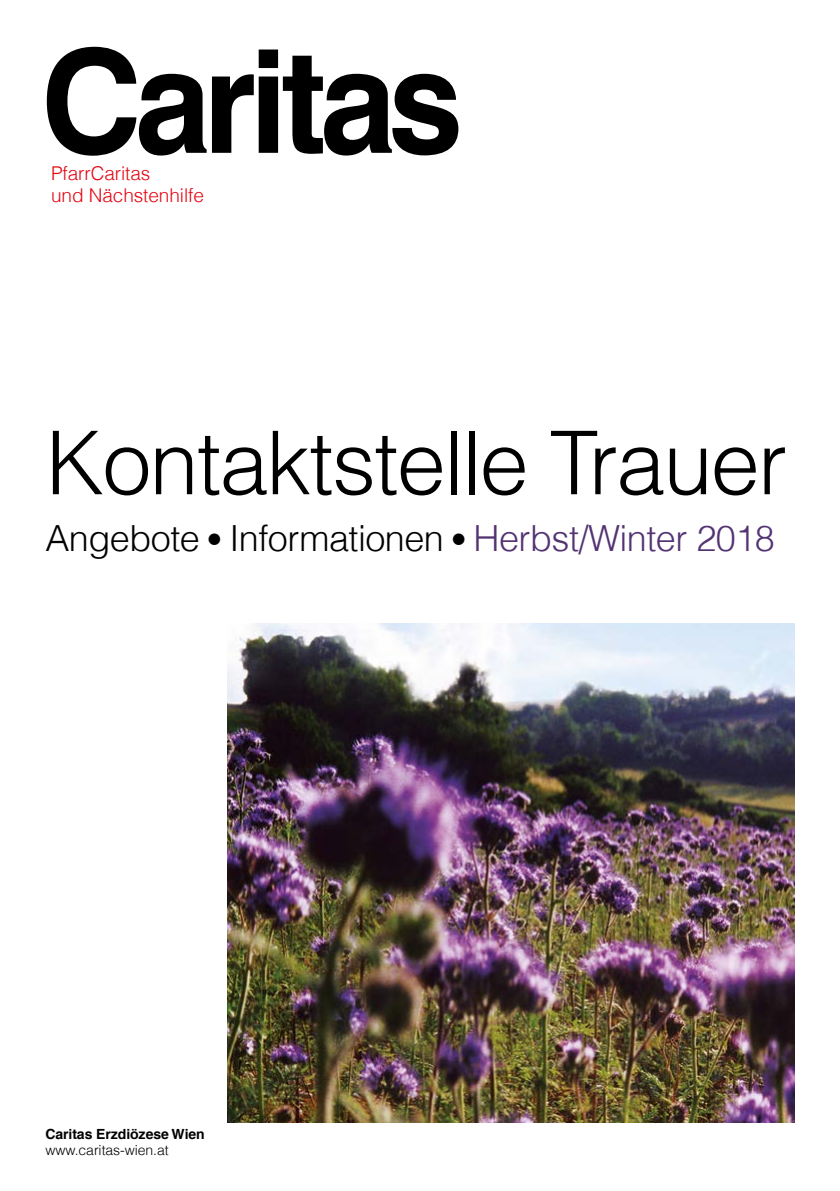
<style>
.page{position:relative;width:840px;height:1191px;background:#fff}
.page>*{position:absolute;margin:0;border:0;box-sizing:border-box;transform-origin:0 0}
.t1{font:300 88px "Helvetica LT Com";letter-spacing:-.02em;color:#000}
.t2{font:300 36px "Helvetica LT Com";letter-spacing:-.015em;color:#000}
.t3{font:300 19px/22px "Helvetica LT Com";letter-spacing:-.005em;color:#e30613}
.t4{font:700 14px "Helvetica LT Com";letter-spacing:-.005em;color:#000}
.t5{font:300 14px "Helvetica LT Com";letter-spacing:-.005em;color:#000}
.s1{font-size:32px}
.s2{color:#533372}
</style>
<div class="page">
<svg style="left:47px;top:47px;width:159px;height:109px"></svg>
<svg style="left:212px;top:49px;width:246px;height:106px"></svg>
<img style="left:227px;top:624px;width:567px;height:499px">
<p class="t3" style="left:51px;top:162px;width:154px">PfarrCaritas<br>und Nächstenhilfe</p>
<h1 class="t1" style="left:45px;top:408px;width:743px">Kontaktstelle Trauer</h1>
<p class="t2" style="left:45px;top:516px;width:730px">Angebote <span class="s1">•</span> Informationen <span class="s1">•</span> <span class="s2">Herbst/Winter 2018</span></p>
<p class="t4" style="left:45px;top:1125px;width:161px">Caritas Erzdiözese Wien</p>
<p class="t5" style="left:45px;top:1141px;width:125px">www.caritas-wien.at</p>
</div>
